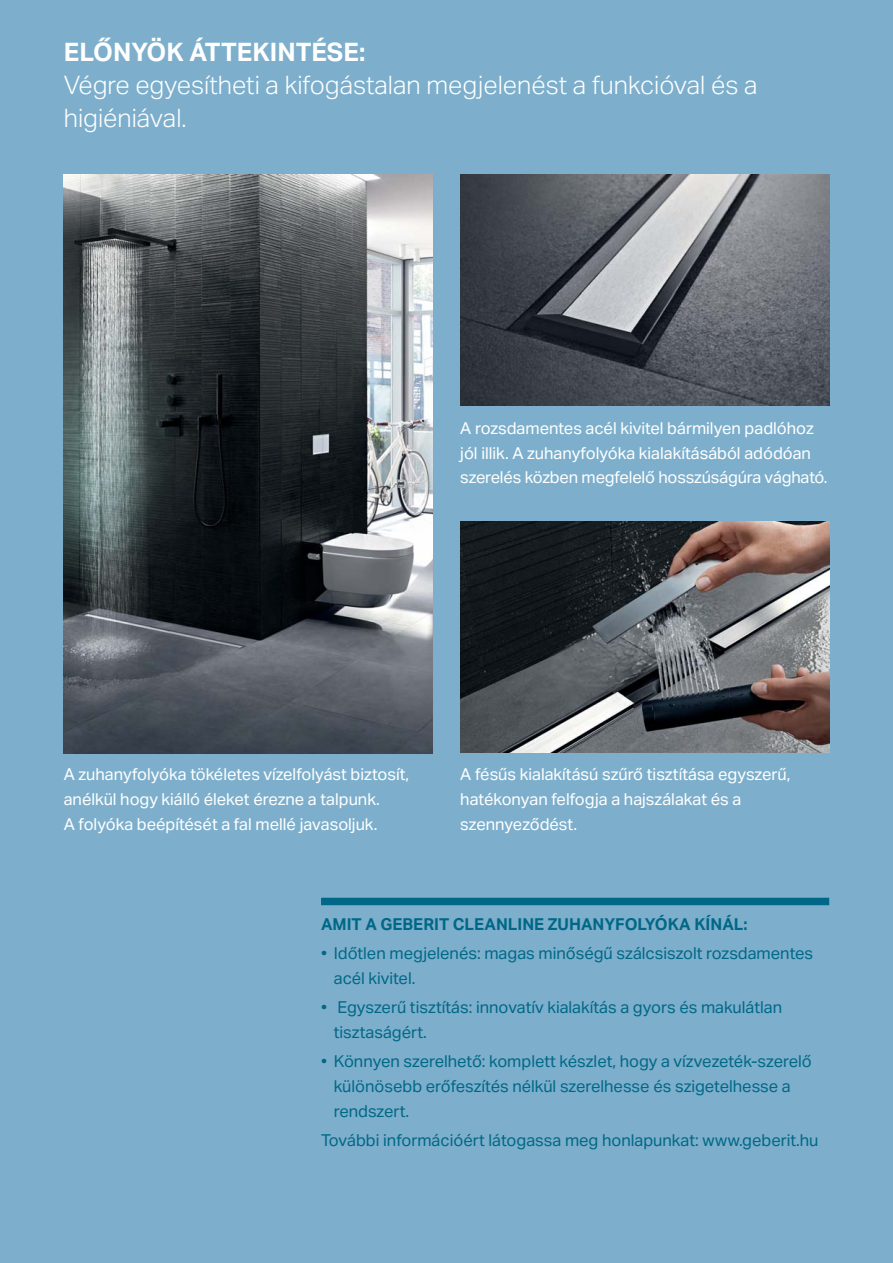
<style>
.page{position:relative;width:893px;height:1263px;background:#7dafcc}
.page>*{position:absolute;margin:0;border:0;box-sizing:border-box;transform-origin:0 0}
.t1{font:300 25.5px/33px "Aktiv Grotesk Geberit";color:#fff}
.t2{font:700 25.5px "Aktiv Grotesk Geberit";color:#fff}
.t3{font:16.5px/24.8px "Aktiv Grotesk Geberit";color:#fff}
.t4{font:16.5px/24.8px "Aktiv Grotesk Geberit";color:#006886}
.t5{font:700 16.5px "Aktiv Grotesk Geberit";color:#006886}
</style>
<div class="page">
<img style="left:460px;top:521px;width:369px;height:231px">
<img style="left:64px;top:175px;width:369px;height:578px">
<img style="left:460px;top:175px;width:369px;height:231px">
<div style="left:321px;top:898px;width:508px;height:7px;background:#006886"></div>
<h1 class="t2" style="left:64px;top:38px;width:303px">ELŐNYÖK ÁTTEKINTÉSE:</h1>
<h1 class="t1" style="left:64px;top:68px;width:695px">Végre egyesítheti a kifogástalan megjelenést a funkcióval és a higiéniával.</h1>
<p class="t3" style="left:460px;top:416px;width:369px">A rozsdamentes acél kivitel bármilyen padlóhoz jól illik. A zuhanyfolyóka kialakításából adódóan szerelés közben megfelelő hosszúságúra vágható.</p>
<p class="t3" style="left:64px;top:762px;width:347px">A zuhanyfolyóka tökéletes vízelfolyást biztosít, anélkül hogy kiálló éleket érezne a talpunk.<br>A folyóka beépítését a fal mellé javasoljuk.</p>
<p class="t3" style="left:460px;top:762px;width:332px">A fésűs kialakítású szűrő tisztítása egyszerű, hatékonyan felfogja a hajszálakat és a szennyeződést.</p>
<p class="t5" style="left:321px;top:915px;width:428px">AMIT A GEBERIT CLEANLINE ZUHANYFOLYÓKA KÍNÁL:</p>
<p class="t4" style="left:334px;top:941px;width:481px;text-indent:-13px">• Időtlen megjelenés: magas minőségű szálcsiszolt rozsdamentes acél kivitel.</p>
<p class="t4" style="left:334px;top:995px;width:450px;text-indent:-13px">• Egyszerű tisztítás: innovatív kialakítás a gyors és makulátlan tisztaságért.</p>
<p class="t4" style="left:334px;top:1049px;width:479px;text-indent:-13px">• Könnyen szerelhető: komplett készlet, hogy a vízvezeték-szerelő különösebb erőfeszítés nélkül szerelhesse és szigetelhesse a rendszert.</p>
<p class="t4" style="left:321px;top:1128px;width:499px">További információért látogassa meg honlapunkat: www.geberit.hu</p>
</div>
